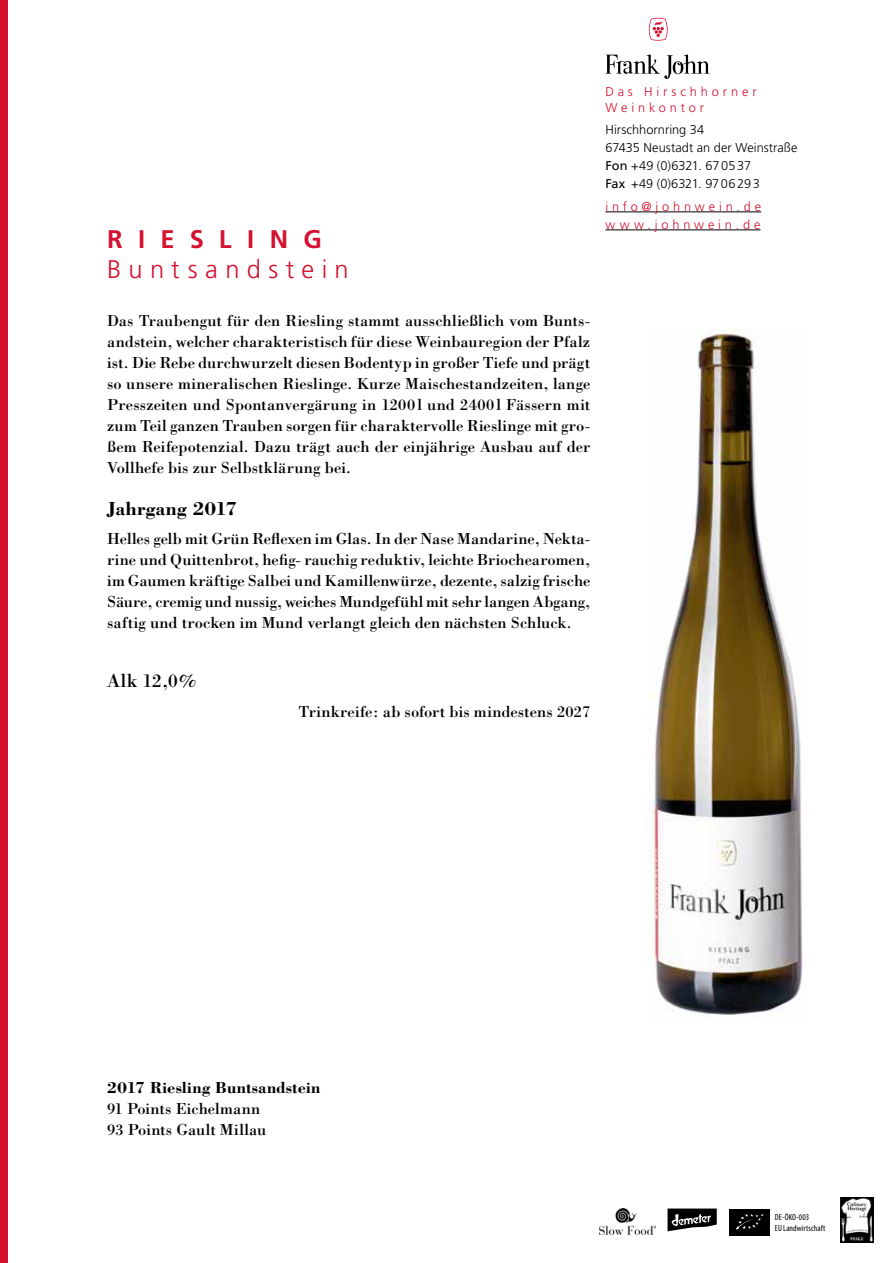
<style>
.page{position:relative;width:893px;height:1263px;background:#fff}
.page>*{position:absolute;margin:0;border:0;box-sizing:border-box;transform-origin:0 0}
.t1{font:300 25.5px "Frutiger LT Std";letter-spacing:.285em;color:#d51130}
.t2{font:700 25.5px "Frutiger LT Std";letter-spacing:.6em;color:#d51130}
.t3{font:700 19.5px "Bodoni";color:#000}
.t4{font:19.5px "Bodoni";color:#000}
.t5{font:16.5px/21px "Bodoni";letter-spacing:.005em;color:#000;text-align:justify}
.t6{font:700 16.5px "Bodoni";letter-spacing:.01em;color:#000}
.t7{font:300 12.75px/18px "Frutiger LT Std";letter-spacing:.005em;color:#000}
.t8{font:300 12.75px/16.2px "Frutiger LT Std";letter-spacing:.305em;color:#d51130}
.t9{font:condensed 8.7px/10.5px "Myriad Pro";letter-spacing:.01em;color:#000}
.s1{font-weight:400}
</style>
<div class="page">
<svg style="left:667px;top:1208px;width:50px;height:23px"></svg>
<div style="left:729px;top:1208px;width:40px;height:27px;background:#000"></div>
<svg style="left:736px;top:1214px;width:28px;height:16px"></svg>
<img style="left:600px;top:1208px;width:55px;height:27px">
<img style="left:841px;top:1198px;width:33px;height:45px">
<hr style="left:605px;top:212px;width:156px;height:1px;background:#000">
<hr style="left:605px;top:230px;width:155px;height:1px;background:#000">
<div style="left:0;top:0;width:8px;height:1263px;background:#d51130"></div>
<svg style="left:605px;top:54px;width:105px;height:25px"></svg>
<img style="left:648px;top:329px;width:155px;height:688px">
<svg style="left:649px;top:18px;width:19px;height:23px"></svg>
<h1 class="t2" style="left:107px;top:224px;width:216px">RIESLING</h1>
<h1 class="t1" style="left:107px;top:255px;width:243px">Buntsandstein</h1>
<p class="t5" style="left:107px;top:310px;width:485px">Das Traubengut für den Riesling stammt ausschließlich vom Bunts&shy;andstein, welcher charakteristisch für diese Weinbauregion der Pfalz ist. Die Rebe durchwurzelt diesen Bodentyp in großer Tiefe und prägt so unsere mineralischen Rieslinge. Kurze Maischestandzeiten, lange Presszeiten und Spontanvergärung in 1200 l und 2400 l Fässern mit zum Teil ganzen Trauben sorgen für charaktervolle Rieslinge mit gro&shy;ßem Reifepotenzial. Dazu trägt auch der einjährige Ausbau auf der Vollhefe bis zur Selbstklärung bei.</p>
<p class="t3" style="left:107px;top:496px;width:131px">Jahrgang 2017</p>
<p class="t5" style="left:107px;top:528px;width:485px">Helles gelb mit Grün Reflexen im Glas. In der Nase Mandarine, Nekta&shy;rine und Quittenbrot, hefig- rauchig reduktiv, leichte Briochearomen, im Gaumen kräftige Salbei und Kamillenwürze, dezente, salzig frische Säure, cremig und nussig, weiches Mundgefühl mit sehr langen Abgang, saftig und trocken im Mund verlangt gleich den nächsten Schluck.</p>
<p class="t8" style="left:605px;top:84px;width:153px">Das Hirschhorner<br>Weinkontor</p>
<p class="t7" style="left:605px;top:121px;width:193px">Hirschhornring 34<br>67435 Neustadt an der Weinstraße<br><span class="s1">Fon</span> +49 (0)6321. 670537<br><span class="s1">Fax</span> +49 (0)6321. 9706293</p>
<p class="t8" style="left:605px;top:197px;width:157px;line-height:18px">info@johnwein.de www.johnwein.de</p>
<p class="t4" style="left:107px;top:669px;width:91px">Alk 12,0%</p>
<p class="t5" style="left:298px;top:701px;width:293px">Trinkreife: ab sofort bis mindestens 2027</p>
<p class="t6" style="left:107px;top:1078px;width:215px">2017 Riesling Buntsandstein</p>
<p class="t5" style="left:107px;top:1098px;width:161px">91 Points Eichelmann<br>93 Points Gault Millau</p>
<p class="t9" style="left:775px;top:1212px;width:52px">DE-ÖKO-003<br>EU Landwirtschaft</p>
</div>
